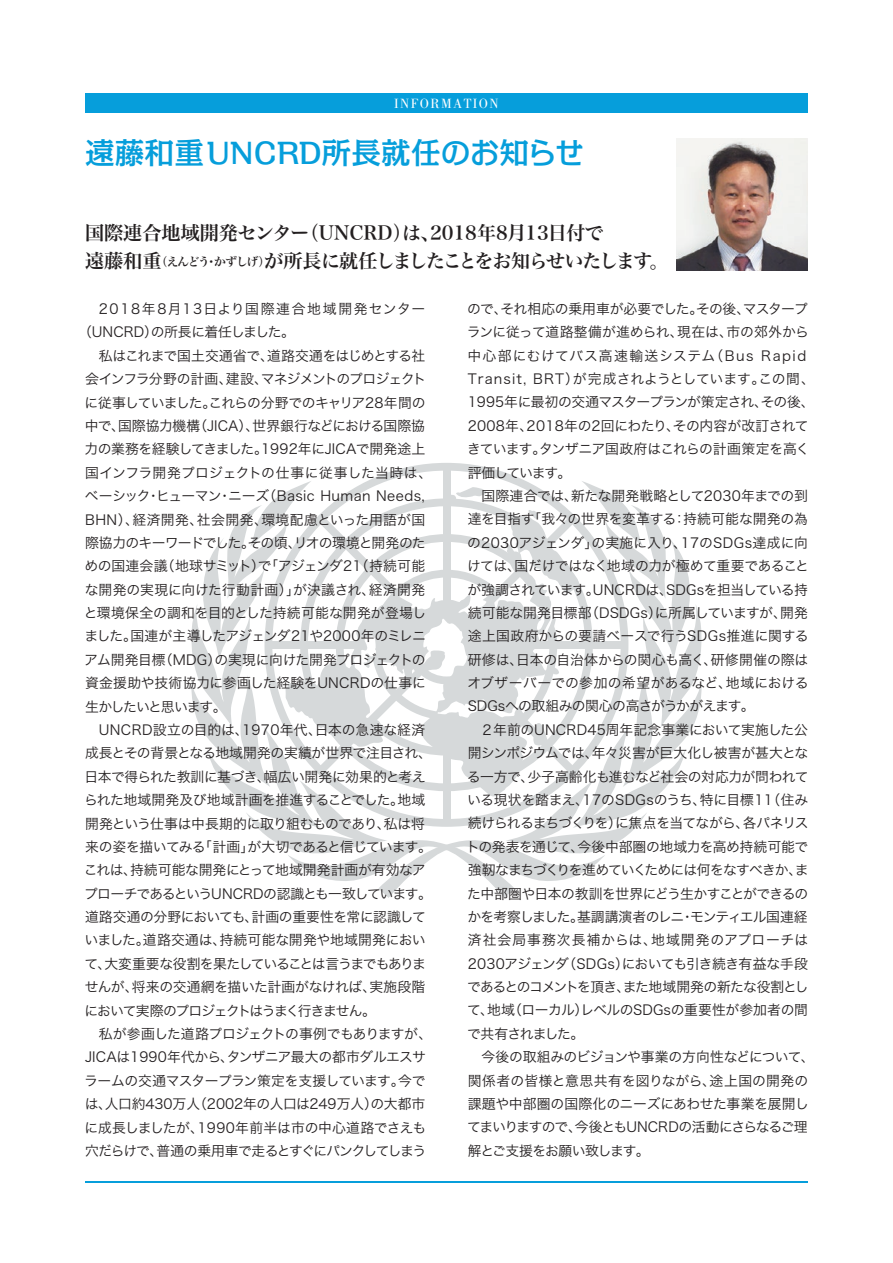
<style>
.page{position:relative;width:893px;height:1263px;background:#fff}
.page>*{position:absolute;margin:0;border:0;box-sizing:border-box;transform-origin:0 0}
.t1{font:500 29.7px "Kakumin Pro";color:#069edb}
.t2{font:19.2px/27.6px "Hira Min Pro N W6";letter-spacing:-.03em;color:#231f20}
.t3{font:13.8px/23.4px "Hira Kaku Pro N W3";letter-spacing:-.02em;color:#231f20}
.t4{font:13.8px/23.4px "Hira Kaku Pro N W3";letter-spacing:.04em;color:#231f20}
.t5{font:13.8px "Bodoni";letter-spacing:.1em;color:#fff}
.s1{font-size:11.7px}
</style>
<div class="page">
<svg style="left:368px;top:463px;width:157px;height:18px"></svg>
<div style="left:443px;top:467px;width:7px;height:139px;background:#d6d9da"></div>
<svg style="left:191px;top:481px;width:511px;height:417px"></svg>
<img style="left:676px;top:138px;width:132px;height:132px">
<hr style="left:85px;top:1181px;width:723px;height:1px;background:#069edb">
<div style="left:85px;top:94px;width:723px;height:19px;background:#069edb"></div>
<p class="t5" style="left:394px;top:96px;width:106px">INFORMATION</p>
<h1 class="t1" style="left:85px;top:129px;width:501px">遠藤和重UNCRD所長就任のお知らせ</h1>
<h2 class="t2" style="left:85px;top:218px;width:585px">国際連合地域開発センター（UNCRD）は、2018年8月13日付で<br>遠藤和重<span class="s1">（えんどう・かずしげ）</span>が所長に就任しましたことをお知らせいたします。</h2>
<p class="t4" style="left:78px;top:296px;width:349px;text-indent:21px">2018年8月13日より国際連合地域開発センター（UNCRD）の所長に着任しました。</p>
<p class="t3" style="left:84px;top:343px;width:350px;text-indent:15px">私はこれまで国土交通省で、道路交通をはじめとする社会インフラ分野の計画、建設、マネジメントのプロジェクトに従事していました。これらの分野でのキャリア28年間の中で、国際協力機構（JICA）、世界銀行などにおける国際協力の業務を経験してきました。1992年にJICAで開発途上国インフラ開発プロジェクトの仕事に従事した当時は、ベーシック・ヒューマン・ニーズ（Basic Human Needs,<br>BHN）、経済開発、社会開発、環境配慮といった用語が国際協力のキーワードでした。その頃、リオの環境と開発のための国連会議（地球サミット）で「アジェンダ21（持続可能な開発の実現に向けた行動計画）」が決議され、経済開発と環境保全の調和を目的とした持続可能な開発が登場しました。国連が主導したアジェンダ21や2000年のミレニアム開発目標（MDG）の実現に向けた開発プロジェクトの資金援助や技術協力に参画した経験をUNCRDの仕事に生かしたいと思います。</p>
<p class="t3" style="left:84px;top:717px;width:350px;text-indent:15px">UNCRD設立の目的は、1970年代、日本の急速な経済成長とその背景となる地域開発の実績が世界で注目され、日本で得られた教訓に基づき、幅広い開発に効果的と考えられた地域開発及び地域計画を推進することでした。地域開発という仕事は中長期的に取り組むものであり、私は将来の姿を描いてみる「計画」が大切であると信じています。これは、持続可能な開発にとって地域開発計画が有効なアプローチであるというUNCRDの認識とも一致しています。道路交通の分野においても、計画の重要性を常に認識していました。道路交通は、持続可能な開発や地域開発において、大変重要な役割を果たしていることは言うまでもありませんが、将来の交通網を描いた計画がなければ、実施段階において実際のプロジェクトはうまく行きません。</p>
<p class="t3" style="left:84px;top:1021px;width:349px;text-indent:15px">私が参画した道路プロジェクトの事例でもありますが、<br>JICAは1990年代から、タンザニア最大の都市ダルエスサラームの交通マスタープラン策定を支援しています。今では、人口約430万人（2002年の人口は249万人）の大都市に成長しましたが、1990年前半は市の中心道路でさえも穴だらけで、普通の乗用車で走るとすぐにパンクしてしまう</p>
<p class="t3" style="left:467px;top:296px;width:350px">ので、それ相応の乗用車が必要でした。その後、マスタープランに従って道路整備が進められ、現在は、市の郊外から中心部にむけてバス高速輸送システム（Bus Rapid<br>Transit, BRT）が完成されようとしています。この間、<br>1995年に最初の交通マスタープランが策定され、その後、<br>2008年、2018年の2回にわたり、その内容が改訂されてきています。タンザニア国政府はこれらの計画策定を高く評価しています。</p>
<p class="t3" style="left:467px;top:483px;width:343px;text-align:justify;text-indent:14px">国際連合では、新たな開発戦略として2030年までの到達を目指す「我々の世界を変革する：持続可能な開発の為の2030アジェンダ」の実施に入り、17のSDGs達成に向けては、国だけではなく地域の力が極めて重要であることが強調されています。UNCRDは、SDGsを担当している持続可能な開発目標部（DSDGs）に所属していますが、開発途上国政府からの要請ベースで行うSDGs推進に関する研修は、日本の自治体からの関心も高く、研修開催の際はオブザーバーでの参加の希望があるなど、地域におけるSDGsへの取組みの関心の高さがうかがえます。</p>
<p class="t3" style="left:466px;top:717px;width:344px;text-align:justify;text-indent:14px">２年前のUNCRD45周年記念事業において実施した公開シンポジウムでは、年々災害が巨大化し被害が甚大となる一方で、少子高齢化も進むなど社会の対応力が問われている現状を踏まえ、17のSDGsのうち、特に目標11（住み続けられるまちづくりを）に焦点を当てながら、各パネリストの発表を通じて、今後中部圏の地域力を高め持続可能で強靭なまちづくりを進めていくためには何をなすべきか、また中部圏や日本の教訓を世界にどう生かすことができるのかを考察しました。基調講演者のレニ・モンティエル国連経済社会局事務次長補からは、地域開発のアプローチは2030アジェンダ（SDGs）においても引き続き有益な手段であるとのコメントを頂き、また地域開発の新たな役割として、地域（ローカル）レベルのSDGsの重要性が参加者の間で共有されました。</p>
<p class="t3" style="left:467px;top:1044px;width:349px;text-indent:14px">今後の取組みのビジョンや事業の方向性などについて、関係者の皆様と意思共有を図りながら、途上国の開発の課題や中部圏の国際化のニーズにあわせた事業を展開してまいりますので、今後ともUNCRDの活動にさらなるご理解とご支援をお願い致します。</p>
</div>
